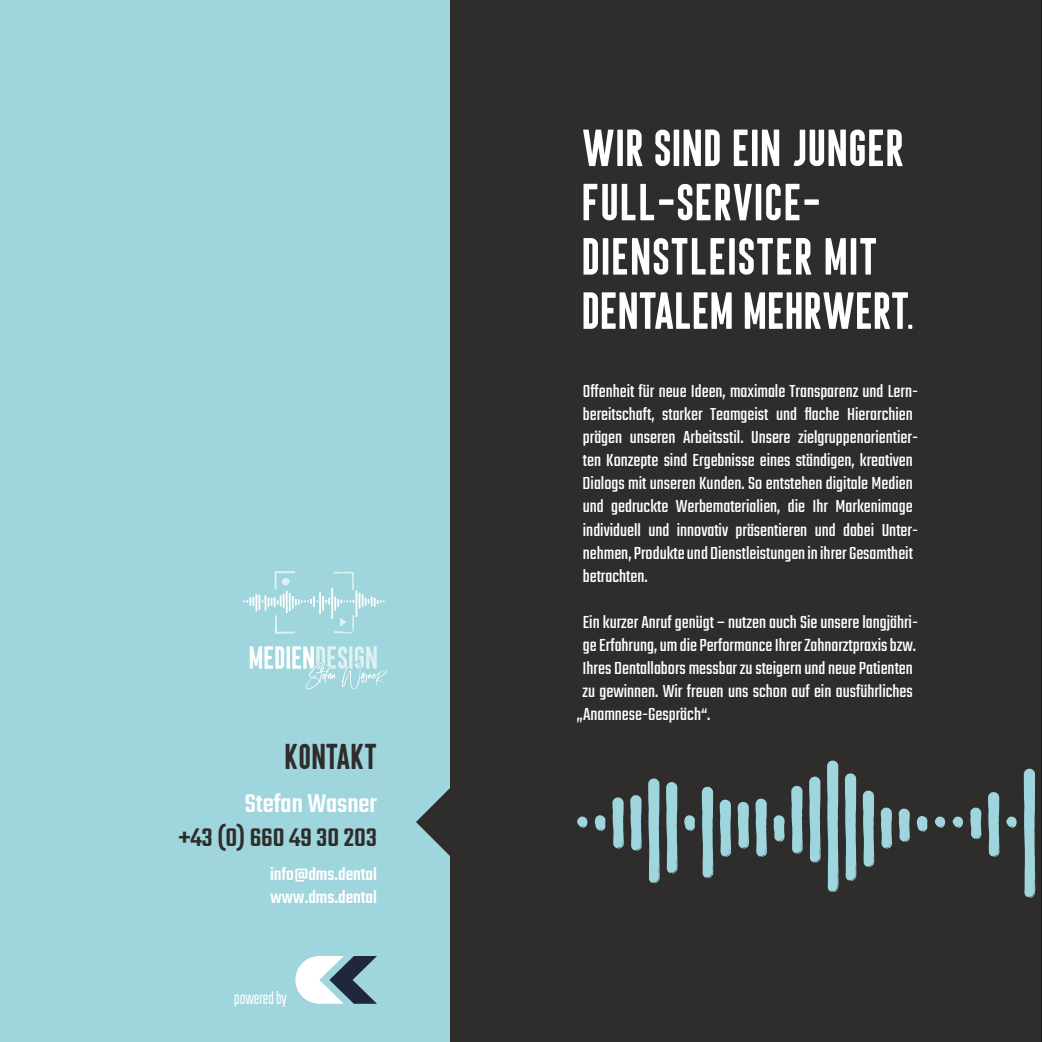
<style>
.page{position:relative;width:1042px;height:1042px;background:#fff}
.page>*{position:absolute;margin:0;border:0;box-sizing:border-box;transform-origin:0 0}
.t1{font:50.75px/54.2px "Havana Sunset Sans Filled";letter-spacing:.01em;color:#fff}
.t2{font:35px "Havana Sunset Sans Filled";color:#2f2d2c}
.t3{font:500 28px "Teko";color:#2f2d2c}
.t4{font:500 28px "Teko";color:#fff}
.t5{font:19.25px/23.1px "Teko";color:#fff}
.t6{font:500 19.25px/23.1px "Teko";color:#fff}
.t7{font:300 19.25px "Teko";color:#fff;scale:.87 1}
</style>
<div class="page">
<div style="left:0;top:0;width:451px;height:1042px;background:#9fd5dc"></div>
<div style="left:451px;top:0;width:591px;height:1042px;background:#2f2d2c"></div>
<svg style="left:416px;top:786px;width:35px;height:72px"></svg>
<svg style="left:594px;top:815px;width:12px;height:16px"></svg>
<svg style="left:612px;top:797px;width:12px;height:51px"></svg>
<svg style="left:630px;top:795px;width:12px;height:56px"></svg>
<svg style="left:648px;top:778px;width:12px;height:105px"></svg>
<svg style="left:666px;top:782px;width:12px;height:91px"></svg>
<svg style="left:684px;top:815px;width:11px;height:16px"></svg>
<svg style="left:702px;top:786px;width:11px;height:92px"></svg>
<svg style="left:720px;top:799px;width:11px;height:58px"></svg>
<svg style="left:737px;top:801px;width:12px;height:47px"></svg>
<svg style="left:755px;top:798px;width:12px;height:59px"></svg>
<svg style="left:773px;top:815px;width:11px;height:27px"></svg>
<svg style="left:791px;top:785px;width:12px;height:69px"></svg>
<svg style="left:809px;top:776px;width:12px;height:87px"></svg>
<svg style="left:827px;top:760px;width:11px;height:132px"></svg>
<svg style="left:845px;top:773px;width:11px;height:108px"></svg>
<svg style="left:863px;top:790px;width:11px;height:77px"></svg>
<svg style="left:881px;top:807px;width:11px;height:41px"></svg>
<svg style="left:898px;top:808px;width:12px;height:34px"></svg>
<svg style="left:916px;top:816px;width:11px;height:16px"></svg>
<svg style="left:935px;top:816px;width:10px;height:12px"></svg>
<svg style="left:577px;top:816px;width:10px;height:12px"></svg>
<svg style="left:952px;top:816px;width:11px;height:12px"></svg>
<svg style="left:970px;top:807px;width:11px;height:32px"></svg>
<svg style="left:988px;top:792px;width:11px;height:65px"></svg>
<svg style="left:1006px;top:816px;width:11px;height:12px"></svg>
<svg style="left:1024px;top:768px;width:11px;height:130px"></svg>
<svg style="left:250px;top:646px;width:137px;height:43px"></svg>
<svg style="left:243px;top:571px;width:142px;height:63px"></svg>
<svg style="left:295px;top:956px;width:82px;height:48px"></svg>
<hr style="left:1041px;top:0;width:1px;height:1042px;background:#000">
<h2 class="t2" style="left:285px;top:738px;width:94px">KONTAKT</h2>
<h3 class="t4" style="left:245px;top:787px;width:134px">Stefan Wasner</h3>
<h3 class="t3" style="left:178px;top:821px;width:200px">+43 (0) 660 49 30 203</h3>
<p class="t6" style="left:270px;top:863px;width:109px">info@dms.dental www.dms.dental</p>
<p class="t7" style="left:234px;top:987px;width:62px">powered by</p>
<h1 class="t1" style="left:581px;top:120px;width:334px">WIR SIND EIN JUNGER<br>FULL-SERVICE-<br>DIENSTLEISTER MIT<br>DENTALEM MEHRWERT.</h1>
<p class="t5" style="left:583px;top:381px;width:337px">Offenheit für neue Ideen, maximale Transparenz und Lern&shy;bereitschaft, starker Teamgeist und flache Hierarchien prägen unseren Arbeitsstil. Unsere zielgruppenorientier&shy;ten Konzepte sind Ergebnisse eines ständigen, kreativen Dialogs mit unseren Kunden. So entstehen digitale Medien und gedruckte Werbematerialien, die Ihr Markenimage individuell und innovativ präsentieren und dabei Unter&shy;nehmen, Produkte und Dienstleistungen in ihrer Gesamtheit betrachten.</p>
<p class="t5" style="left:583px;top:612px;width:337px">Ein kurzer Anruf genügt – nutzen auch Sie unsere langjähri-</p>
<p class="t5" style="left:583px;top:635px;width:335px">ge Erfahrung, um die Performance Ihrer Zahnarztpraxis bzw.</p>
<p class="t5" style="left:582px;top:658px;width:332px">Ihres Dentallabors messbar zu steigern und neue Patienten</p>
<p class="t5" style="left:582px;top:681px;width:332px">zu gewinnen. Wir freuen uns schon auf ein ausführliches</p>
<p class="t5" style="left:577px;top:704px;width:135px">„Anamnese-Gespräch“.</p>
</div>
